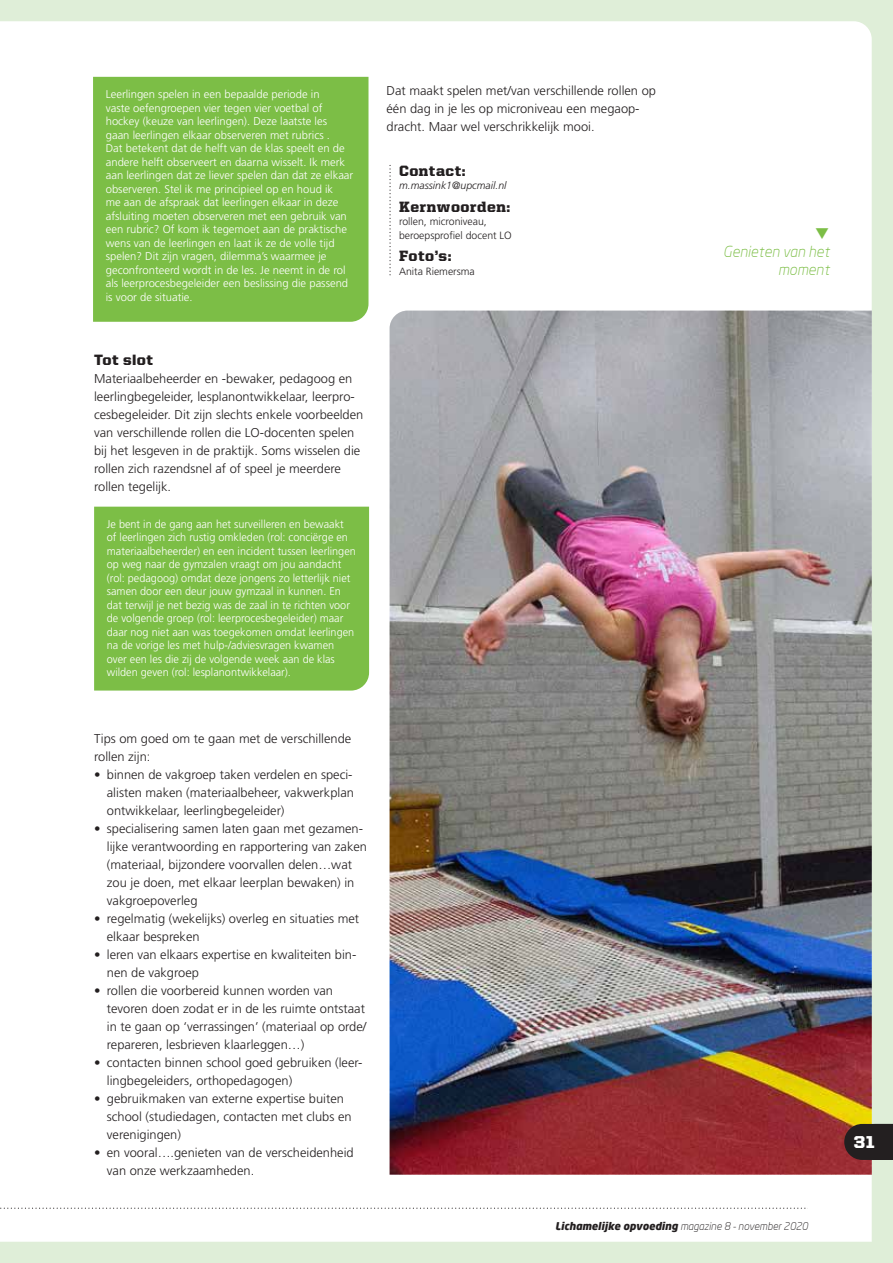
<style>
.page{position:relative;width:893px;height:1263px;background:#dfeed8}
.page>*{position:absolute;margin:0;border:0;box-sizing:border-box;transform-origin:0 0}
.t1{font:900 17.25px "United Sans Reg";color:#fff}
.t2{font:900 15px "United Serif Reg";letter-spacing:.04em;color:#231f20}
.t3{font:italic 300 15px/18px "Neo Sans";color:#7cbe46;text-align:right}
.t4{font:900 15px "United Sans Reg";letter-spacing:.025em;color:#231f20}
.t5{font:300 12.75px/18px "Frutiger LT Std";color:#231f20}
.t6{font:300 11.25px/13.5px "Frutiger LT Std";color:#fff}
.t7{font:300 10.5px/13.5px "Frutiger LT Std";color:#231f20}
.t8{font:italic 300 10.5px "Neo Sans";color:#231f20}
.t9{font:italic 300 10.5px "Frutiger LT Std";color:#231f20}
.s1{font-weight:900}
</style>
<div class="page">
<div style="left:0;top:21px;width:872px;height:1221px;background:#fff"></div>
<img style="left:390px;top:311px;width:482px;height:864px">
<div style="left:93px;top:77px;width:275px;height:245px;background:#7cbe46"></div>
<div style="left:94px;top:507px;width:275px;height:183px;background:#7cbe46"></div>
<svg style="left:389px;top:164px;width:2px;height:112px"></svg>
<svg style="left:844px;top:1124px;width:49px;height:36px;background:#2d2121"></svg>
<svg style="left:0;top:1207px;width:808px;height:2px;background:#e0e0e0"></svg>
<svg style="left:816px;top:228px;width:12px;height:11px"></svg>
<p class="t6" style="left:106px;top:88px;width:249px">Leerlingen spelen in een bepaalde periode in<br>vaste oefengroepen vier tegen vier voetbal of hockey (keuze van leerlingen). Deze laatste les gaan leerlingen elkaar observeren met rubrics .<br>Dat betekent dat de helft van de klas speelt en de andere helft observeert en daarna wisselt. Ik merk aan leerlingen dat ze liever spelen dan dat ze elkaar observeren. Stel ik me principieel op en houd ik<br>me aan de afspraak dat leerlingen elkaar in deze afsluiting moeten observeren met een gebruik van een rubric? Of kom ik tegemoet aan de praktische wens van de leerlingen en laat ik ze de volle tijd spelen? Dit zijn vragen, dilemma’s waarmee je geconfronteerd wordt in de les. Je neemt in de rol als leerprocesbegeleider een beslissing die passend is voor de situatie.</p>
<p class="t4" style="left:94px;top:351px;width:61px">Tot slot</p>
<p class="t5" style="left:94px;top:369px;width:271px">Materiaalbeheerder en -bewaker, pedagoog en leerlingbegeleider, lesplanontwikkelaar, leerpro&shy;cesbegeleider. Dit zijn slechts enkele voorbeelden van verschillende rollen die LO-docenten spelen bij het lesgeven in de praktijk. Soms wisselen die rollen zich razendsnel af of speel je meerdere rollen tegelijk.</p>
<p class="t6" style="left:107px;top:517px;width:251px">Je bent in de gang aan het surveilleren en bewaakt of leerlingen zich rustig omkleden (rol: conciërge en materiaalbeheerder) en een incident tussen leerlingen op weg naar de gymzalen vraagt om jou aandacht (rol: pedagoog) omdat deze jongens zo letterlijk niet samen door een deur jouw gymzaal in kunnen. En dat terwijl je net bezig was de zaal in te richten voor de volgende groep (rol: leerprocesbegeleider) maar daar nog niet aan was toegekomen omdat leerlingen na de vorige les met hulp-/adviesvragen kwamen over een les die zij de volgende week aan de klas wilden geven (rol: lesplanontwikkelaar).</p>
<p class="t5" style="left:386px;top:81px;width:271px">Dat maakt spelen met/van verschillende rollen op één dag in je les op microniveau een megaop&shy;dracht. Maar wel verschrikkelijk mooi.</p>
<p class="t2" style="left:399px;top:162px;width:68px">Contact:</p>
<p class="t9" style="left:399px;top:180px;width:109px">m.massink1@upcmail.nl</p>
<p class="t2" style="left:399px;top:198px;width:113px">Kernwoorden:</p>
<p class="t7" style="left:399px;top:215px;width:114px">rollen, microniveau, beroepsprofiel docent LO</p>
<p class="t2" style="left:399px;top:248px;width:54px">Foto’s:</p>
<p class="t7" style="left:399px;top:265px;width:77px">Anita Riemersma</p>
<p class="t3" style="left:723px;top:242px;width:108px">Genieten van het moment</p>
<p class="t5" style="left:94px;top:729px;width:259px">Tips om goed om te gaan met de verschillende rollen zijn:</p>
<p class="t5" style="left:107px;top:765px;width:249px;text-align:justify;text-indent:-13px">• binnen de vakgroep taken verdelen en speci&shy;alisten maken (materiaalbeheer, vakwerkplan ontwikkelaar, leerlingbegeleider)</p>
<p class="t5" style="left:107px;top:819px;width:262px;text-indent:-13px">• specialisering samen laten gaan met gezamen&shy;lijke verantwoording en rapportering van zaken (materiaal, bijzondere voorvallen delen…wat zou je doen, met elkaar leerplan bewaken) in vakgroepoverleg</p>
<p class="t5" style="left:107px;top:909px;width:254px;text-indent:-13px">• regelmatig (wekelijks) overleg en situaties met elkaar bespreken</p>
<p class="t5" style="left:107px;top:945px;width:251px;text-indent:-13px">• leren van elkaars expertise en kwaliteiten bin&shy;nen de vakgroep</p>
<p class="t5" style="left:107px;top:981px;width:261px;text-indent:-13px">• rollen die voorbereid kunnen worden van tevoren doen zodat er in de les ruimte ontstaat in te gaan op ‘verrassingen’ (materiaal op orde/ repareren, lesbrieven klaarleggen…)</p>
<p class="t5" style="left:107px;top:1053px;width:257px;text-indent:-13px">• contacten binnen school goed gebruiken (leer&shy;lingbegeleiders, orthopedagogen)</p>
<p class="t5" style="left:107px;top:1089px;width:246px;text-indent:-13px">• gebruikmaken van externe expertise buiten school (studiedagen, contacten met clubs en verenigingen)</p>
<p class="t5" style="left:107px;top:1143px;width:248px;text-indent:-13px">• en vooral….genieten van de verscheidenheid van onze werkzaamheden.</p>
<p class="t8" style="left:555px;top:1220px;width:254px"><span class="s1">Lichamelijke opvoeding</span> magazine 8 - november 2020</p>
<h1 class="t1" style="left:854px;top:1133px;width:22px">31</h1>
</div>
